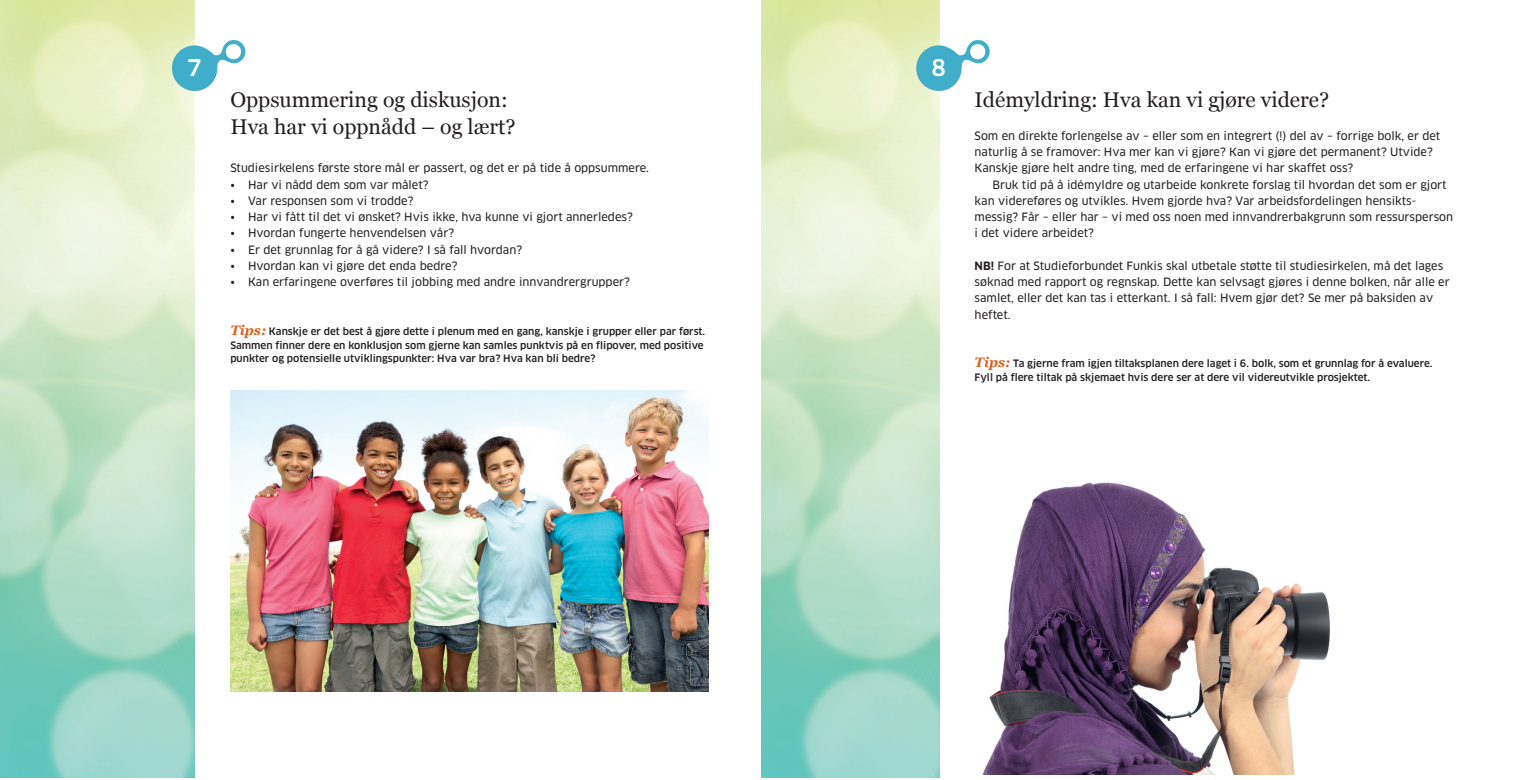
<style>
.page{position:relative;width:1524px;height:780px;background:#fff}
.page>*{position:absolute;margin:0;border:0;box-sizing:border-box;transform-origin:0 0}
.t1{font:500 22.5px "Clan OT";color:#fff}
.t2{font:21.25px/26.2px "Georgia";color:#231f20}
.t3{font:11.25px/16.2px "Clan OT News";color:#231f20}
.t4{font:500 10px/13.8px "Clan OT";color:#231f20}
.s1{font-family:"Georgia";font-weight:700;font-style:italic;font-size:13.75px;color:#dc611c}
.s2{font-family:"Clan OT";font-weight:700}
</style>
<div class="page">
<img style="left:762px;top:0;width:177px;height:777px">
<img style="left:0;top:0;width:195px;height:777px">
<svg style="left:169px;top:38px;width:77px;height:56px"></svg>
<svg style="left:913px;top:38px;width:77px;height:56px"></svg>
<img style="left:983px;top:482px;width:347px;height:292px">
<img style="left:230px;top:390px;width:479px;height:301px">
<h1 class="t1" style="left:187px;top:55px;width:16px">7</h1>
<h1 class="t1" style="left:931px;top:55px;width:16px">8</h1>
<h2 class="t2" style="left:230px;top:87px;width:287px">Oppsummering og diskusjon:<br>Hva har vi oppnådd – og lært?</h2>
<p class="t3" style="left:230px;top:160px;width:420px">Studiesirkelens første store mål er passert, og det er på tide å oppsummere.</p>
<p class="t3" style="left:230px;top:176px;width:200px">• Har vi nådd dem som var målet?</p>
<p class="t3" style="left:230px;top:192px;width:185px">• Var responsen som vi trodde?</p>
<p class="t3" style="left:230px;top:209px;width:404px">• Har vi fått til det vi ønsket? Hvis ikke, hva kunne vi gjort annerledes?</p>
<p class="t3" style="left:230px;top:225px;width:225px">• Hvordan fungerte henvendelsen vår?</p>
<p class="t3" style="left:230px;top:241px;width:293px">• Er det grunnlag for å gå videre? I så fall hvordan?</p>
<p class="t3" style="left:230px;top:257px;width:229px">• Hvordan kan vi gjøre det enda bedre?</p>
<p class="t3" style="left:230px;top:274px;width:401px">• Kan erfaringene overføres til jobbing med andre innvandrergrupper?</p>
<p class="t4" style="left:230px;top:324px;width:476px"><span class="s1">Tips:</span> Kanskje er det best å gjøre dette i plenum med en gang, kanskje i grupper eller par først.<br>Sammen finner dere en konklusjon som gjerne kan samles punktvis på en flipover, med positive punkter og potensielle utviklingspunkter: Hva var bra? Hva kan bli bedre?</p>
<h2 class="t2" style="left:974px;top:87px;width:356px">Idémyldring: Hva kan vi gjøre videre?</h2>
<p class="t3" style="left:974px;top:128px;width:467px">Som en direkte forlengelse av – eller som en integrert (!) del av – forrige bolk, er det naturlig å se framover: Hva mer kan vi gjøre? Kan vi gjøre det permanent? Utvide?<br>Kanskje gjøre helt andre ting, med de erfaringene vi har skaffet oss?</p>
<p class="t3" style="left:974px;top:176px;width:480px;text-indent:18px">Bruk tid på å idémyldre og utarbeide konkrete forslag til hvordan det som er gjort kan videreføres og utvikles. Hvem gjorde hva? Var arbeidsfordelingen hensikts&shy;messig? Får – eller har – vi med oss noen med innvandrerbakgrunn som ressursperson i det videre arbeidet?</p>
<p class="t3" style="left:974px;top:257px;width:477px"><span class="s2">NB!</span> For at Studieforbundet Funkis skal utbetale støtte til studiesirkelen, må det lages søknad med rapport og regnskap. Dette kan selvsagt gjøres i denne bolken, når alle er samlet, eller det kan tas i etterkant. I så fall: Hvem gjør det? Se mer på baksiden av heftet.</p>
<p class="t4" style="left:974px;top:357px;width:459px"><span class="s1">Tips:</span> Ta gjerne fram igjen tiltaksplanen dere laget i 6. bolk, som et grunnlag for å evaluere.<br>Fyll på flere tiltak på skjemaet hvis dere ser at dere vil videreutvikle prosjektet.</p>
</div>
